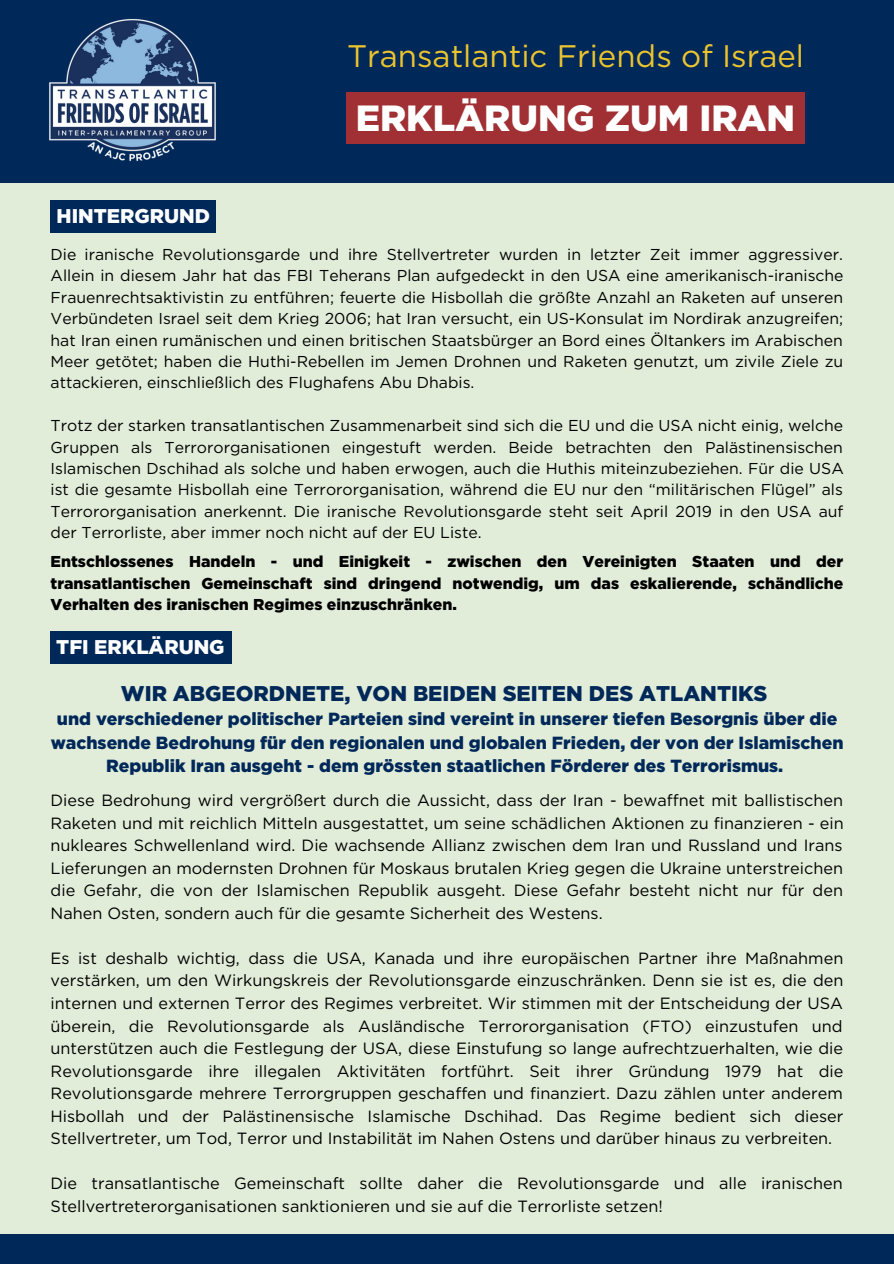
<style>
.page{position:relative;width:894px;height:1264px;background:#fff}
.page>*{position:absolute;margin:0;border:0;box-sizing:border-box;transform-origin:0 0}
.t1{font:900 36.45px "Gotham";color:#fff}
.t2{font:31.2px "Gotham";color:#ebc42e}
.t3{font:900 21.3px "Gotham";color:#002859}
.t4{font:900 19.8px "Gotham";color:#fff}
.t5{font:900 17.55px/23.7px "Gotham";color:#002859;text-align:center}
.t6{font:16.2px/22.5px "Gotham";color:#000;text-align:justify}
.t7{font:15.75px/21.5px "Gotham";color:#000;text-align:justify}
.t8{font:900 15.75px/21.5px "Gotham";color:#000;text-align:justify}
</style>
<div class="page">
<div style="left:0;top:0;width:893px;height:1263px;background:#e1ecd9"></div>
<div style="left:0;top:1233px;width:893px;height:30px;background:#002859"></div>
<div style="left:0;top:0;width:893px;height:182px;background:#002859"></div>
<img style="left:49px;top:19px;width:167px;height:143px">
<div style="left:346px;top:92px;width:458px;height:52px;background:#a03033"></div>
<div style="left:51px;top:200px;width:165px;height:32px;background:#002859"></div>
<div style="left:51px;top:631px;width:181px;height:32px;background:#002859"></div>
<p class="t4" style="left:57px;top:207px;width:155px">HINTERGRUND</p>
<h2 class="t2" style="left:347px;top:42px;width:458px">Transatlantic Friends of Israel</h2>
<h1 class="t1" style="left:355px;top:102px;width:440px">ERKLÄRUNG ZUM IRAN</h1>
<p class="t7" style="left:51px;top:244px;width:794px">Die iranische Revolutionsgarde und ihre Stellvertreter wurden in letzter Zeit immer aggressiver.<br>Allein in diesem Jahr hat das FBI Teherans Plan aufgedeckt in den USA eine amerikanisch-iranische Frauenrechtsaktivistin zu entführen; feuerte die Hisbollah die größte Anzahl an Raketen auf unseren Verbündeten Israel seit dem Krieg 2006; hat Iran versucht, ein US-Konsulat im Nordirak anzugreifen; hat Iran einen rumänischen und einen britischen Staatsbürger an Bord eines Öltankers im Arabischen Meer getötet; haben die Huthi-Rebellen im Jemen Drohnen und Raketen genutzt, um zivile Ziele zu attackieren, einschließlich des Flughafens Abu Dhabis.</p>
<p class="t7" style="left:51px;top:415px;width:794px">Trotz der starken transatlantischen Zusammenarbeit sind sich die EU und die USA nicht einig, welche Gruppen als Terrororganisationen eingestuft werden. Beide betrachten den Palästinensischen Islamischen Dschihad als solche und haben erwogen, auch die Huthis miteinzubeziehen. Für die USA ist die gesamte Hisbollah eine Terrororganisation, während die EU nur den “militärischen Flügel” als Terrororganisation anerkennt. Die iranische Revolutionsgarde steht seit April 2019 in den USA auf der Terrorliste, aber immer noch nicht auf der EU Liste.</p>
<p class="t8" style="left:51px;top:551px;width:794px">Entschlossenes Handeln - und Einigkeit - zwischen den Vereinigten Staaten und der transatlantischen Gemeinschaft sind dringend notwendig, um das eskalierende, schändliche Verhalten des iranischen Regimes einzuschränken.</p>
<p class="t4" style="left:56px;top:638px;width:170px">TFI ERKLÄRUNG</p>
<h3 class="t3" style="left:121px;top:683px;width:648px">WIR ABGEORDNETE, VON BEIDEN SEITEN DES ATLANTIKS</h3>
<p class="t5" style="left:51px;top:708px;width:794px">und verschiedener politischer Parteien sind vereint in unserer tiefen Besorgnis über die wachsende Bedrohung für den regionalen und globalen Frieden, der von der Islamischen<br>Republik Iran ausgeht - dem grössten staatlichen Förderer des Terrorismus.</p>
<p class="t6" style="left:51px;top:790px;width:794px">Diese Bedrohung wird vergrößert durch die Aussicht, dass der Iran - bewaffnet mit ballistischen Raketen und mit reichlich Mitteln ausgestattet, um seine schädlichen Aktionen zu finanzieren - ein nukleares Schwellenland wird. Die wachsende Allianz zwischen dem Iran und Russland und Irans Lieferungen an modernsten Drohnen für Moskaus brutalen Krieg gegen die Ukraine unterstreichen die Gefahr, die von der Islamischen Republik ausgeht. Diese Gefahr besteht nicht nur für den Nahen Osten, sondern auch für die gesamte Sicherheit des Westens.</p>
<p class="t6" style="left:51px;top:947px;width:794px">Es ist deshalb wichtig, dass die USA, Kanada und ihre europäischen Partner ihre Maßnahmen verstärken, um den Wirkungskreis der Revolutionsgarde einzuschränken. Denn sie ist es, die den internen und externen Terror des Regimes verbreitet. Wir stimmen mit der Entscheidung der USA überein, die Revolutionsgarde als Ausländische Terrororganisation (FTO) einzustufen und unterstützen auch die Festlegung der USA, diese Einstufung so lange aufrechtzuerhalten, wie die Revolutionsgarde ihre illegalen Aktivitäten fortführt. Seit ihrer Gründung 1979 hat die Revolutionsgarde mehrere Terrorgruppen geschaffen und finanziert. Dazu zählen unter anderem Hisbollah und der Palästinensische Islamische Dschihad. Das Regime bedient sich dieser Stellvertreter, um Tod, Terror und Instabilität im Nahen Ostens und darüber hinaus zu verbreiten.</p>
<p class="t6" style="left:51px;top:1173px;width:793px">Die transatlantische Gemeinschaft sollte daher die Revolutionsgarde und alle iranischen<br>Stellvertreterorganisationen sanktionieren und sie auf die Terrorliste setzen!</p>
</div>
